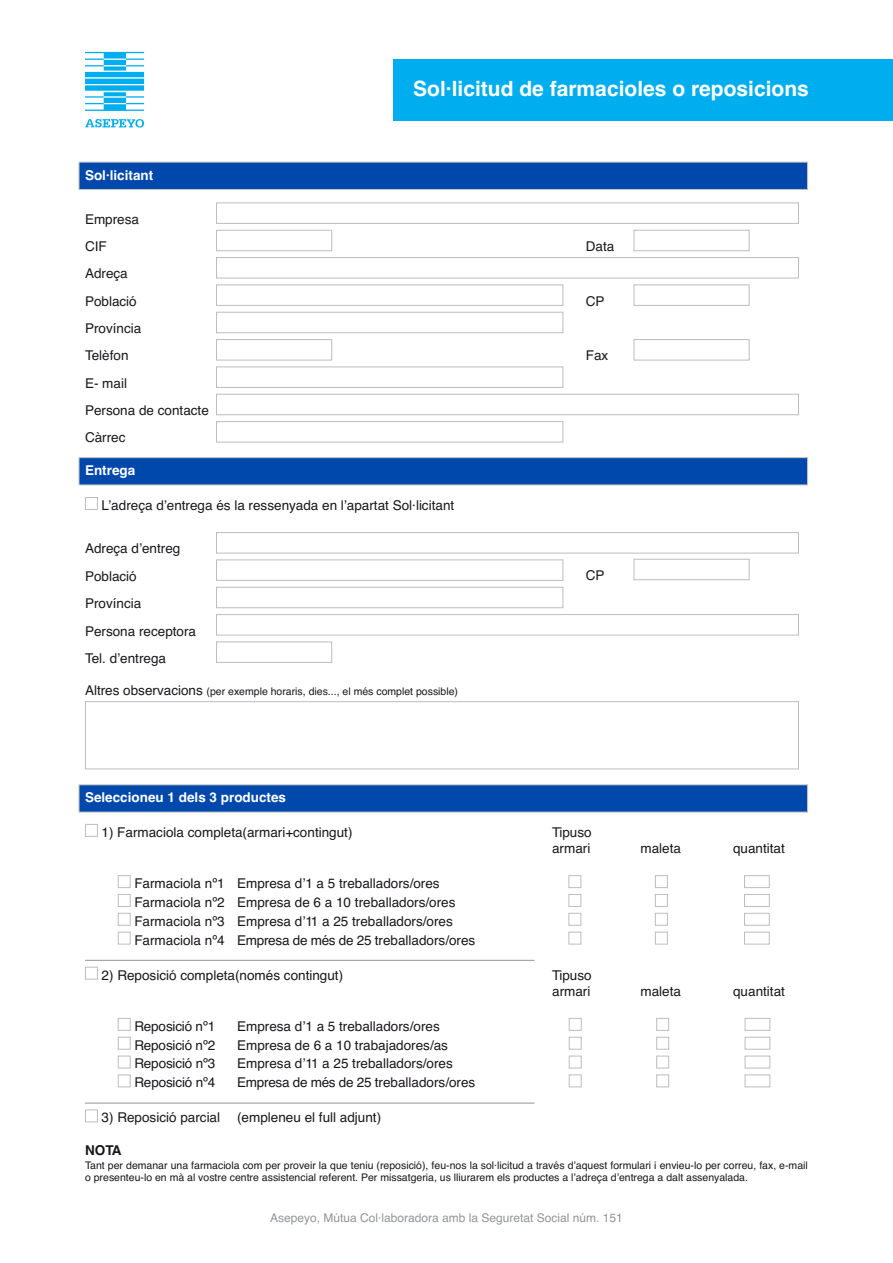
<style>
.page{position:relative;width:893px;height:1263px;background:#fff}
.page>*{position:absolute;margin:0;border:0;box-sizing:border-box;transform-origin:0 0}
.t1{font:700 21px "Helvetica";color:#fff}
.t2{font:13.5px/27.3px "Helvetica";color:#1a171c}
.t3{font:700 13.5px "Helvetica";color:#fff}
.t4{font:700 13.5px "Helvetica";color:#1a171c}
.t5{font:12px "Helvetica";color:#939598}
.t6{font:10.5px/12.6px "Helvetica";color:#1a171c}
.s1{font-size:13.5px}
</style>
<div class="page">
<div style="left:79px;top:458px;width:728px;height:26px;background:#0048ac"></div>
<div style="left:79px;top:457px;width:729px;height:28px;border:1px solid #bcbdc0"></div>
<div style="left:79px;top:785px;width:728px;height:27px;background:#0048ac"></div>
<div style="left:79px;top:784px;width:729px;height:28px;border:1px solid #bcbdc0"></div>
<div style="left:79px;top:163px;width:728px;height:26px;background:#0048ac"></div>
<div style="left:79px;top:162px;width:729px;height:28px;border:1px solid #bcbdc0"></div>
<div style="left:216px;top:202px;width:583px;height:22px;border:1px solid #bcbdc0"></div>
<div style="left:216px;top:230px;width:116px;height:21px;border:1px solid #bcbdc0"></div>
<div style="left:634px;top:230px;width:115px;height:21px;border:1px solid #bcbdc0"></div>
<div style="left:634px;top:284px;width:115px;height:22px;border:1px solid #bcbdc0"></div>
<div style="left:216px;top:339px;width:116px;height:21px;border:1px solid #bcbdc0"></div>
<div style="left:634px;top:339px;width:115px;height:21px;border:1px solid #bcbdc0"></div>
<div style="left:216px;top:257px;width:583px;height:21px;border:1px solid #bcbdc0"></div>
<div style="left:216px;top:284px;width:347px;height:22px;border:1px solid #bcbdc0"></div>
<div style="left:216px;top:312px;width:347px;height:21px;border:1px solid #bcbdc0"></div>
<div style="left:216px;top:366px;width:347px;height:22px;border:1px solid #bcbdc0"></div>
<div style="left:216px;top:394px;width:583px;height:21px;border:1px solid #bcbdc0"></div>
<div style="left:216px;top:421px;width:347px;height:21px;border:1px solid #bcbdc0"></div>
<div style="left:216px;top:532px;width:583px;height:21px;border:1px solid #bcbdc0"></div>
<div style="left:216px;top:559px;width:347px;height:22px;border:1px solid #bcbdc0"></div>
<div style="left:634px;top:559px;width:115px;height:21px;border:1px solid #bcbdc0"></div>
<div style="left:216px;top:587px;width:347px;height:21px;border:1px solid #bcbdc0"></div>
<div style="left:216px;top:614px;width:583px;height:21px;border:1px solid #bcbdc0"></div>
<div style="left:216px;top:641px;width:116px;height:22px;border:1px solid #bcbdc0"></div>
<div style="left:85px;top:701px;width:714px;height:68px;border:1px solid #bcbdc0"></div>
<div style="left:85px;top:497px;width:13px;height:13px;border:1px solid #bcbdc0"></div>
<div style="left:85px;top:824px;width:13px;height:13px;border:1px solid #bcbdc0"></div>
<div style="left:85px;top:967px;width:13px;height:12px;border:1px solid #bcbdc0"></div>
<div style="left:85px;top:1109px;width:13px;height:13px;border:1px solid #bcbdc0"></div>
<div style="left:118px;top:875px;width:13px;height:13px;border:1px solid #bcbdc0"></div>
<div style="left:118px;top:894px;width:13px;height:13px;border:1px solid #bcbdc0"></div>
<div style="left:118px;top:1018px;width:13px;height:13px;border:1px solid #bcbdc0"></div>
<div style="left:118px;top:1037px;width:13px;height:12px;border:1px solid #bcbdc0"></div>
<div style="left:118px;top:1056px;width:13px;height:12px;border:1px solid #bcbdc0"></div>
<div style="left:118px;top:1074px;width:13px;height:13px;border:1px solid #bcbdc0"></div>
<div style="left:118px;top:913px;width:13px;height:13px;border:1px solid #bcbdc0"></div>
<div style="left:118px;top:932px;width:13px;height:12px;border:1px solid #bcbdc0"></div>
<hr style="left:85px;top:960px;width:449px;height:1px;background:#939598">
<hr style="left:85px;top:1103px;width:449px;height:1px;background:#939598">
<div style="left:568px;top:875px;width:13px;height:13px;border:1px solid #bcbdc0"></div>
<div style="left:655px;top:875px;width:13px;height:13px;border:1px solid #bcbdc0"></div>
<div style="left:744px;top:875px;width:26px;height:13px;border:1px solid #bcbdc0"></div>
<div style="left:568px;top:894px;width:13px;height:13px;border:1px solid #bcbdc0"></div>
<div style="left:655px;top:894px;width:13px;height:13px;border:1px solid #bcbdc0"></div>
<div style="left:744px;top:894px;width:26px;height:13px;border:1px solid #bcbdc0"></div>
<div style="left:568px;top:913px;width:13px;height:13px;border:1px solid #bcbdc0"></div>
<div style="left:655px;top:913px;width:13px;height:13px;border:1px solid #bcbdc0"></div>
<div style="left:744px;top:913px;width:26px;height:13px;border:1px solid #bcbdc0"></div>
<div style="left:568px;top:932px;width:13px;height:12px;border:1px solid #bcbdc0"></div>
<div style="left:655px;top:932px;width:13px;height:12px;border:1px solid #bcbdc0"></div>
<div style="left:744px;top:932px;width:26px;height:12px;border:1px solid #bcbdc0"></div>
<div style="left:569px;top:1018px;width:13px;height:13px;border:1px solid #bcbdc0"></div>
<div style="left:656px;top:1018px;width:13px;height:13px;border:1px solid #bcbdc0"></div>
<div style="left:745px;top:1018px;width:25px;height:13px;border:1px solid #bcbdc0"></div>
<div style="left:569px;top:1037px;width:13px;height:12px;border:1px solid #bcbdc0"></div>
<div style="left:656px;top:1037px;width:13px;height:12px;border:1px solid #bcbdc0"></div>
<div style="left:745px;top:1037px;width:25px;height:12px;border:1px solid #bcbdc0"></div>
<div style="left:569px;top:1056px;width:13px;height:12px;border:1px solid #bcbdc0"></div>
<div style="left:656px;top:1056px;width:13px;height:12px;border:1px solid #bcbdc0"></div>
<div style="left:745px;top:1056px;width:25px;height:12px;border:1px solid #bcbdc0"></div>
<div style="left:569px;top:1074px;width:13px;height:13px;border:1px solid #bcbdc0"></div>
<div style="left:656px;top:1074px;width:13px;height:13px;border:1px solid #bcbdc0"></div>
<div style="left:745px;top:1074px;width:25px;height:13px;border:1px solid #bcbdc0"></div>
<svg style="left:85px;top:119px;width:59px;height:9px"></svg>
<svg style="left:85px;top:52px;width:59px;height:59px"></svg>
<div style="left:393px;top:59px;width:500px;height:62px;background:#00aeef"></div>
<p class="t3" style="left:85px;top:168px;width:70px">Sol·licitant</p>
<p class="t2" style="left:85px;top:205px;width:56px">Empresa<br>CIF</p>
<p class="t2" style="left:85px;top:260px;width:53px">Adreça<br>Població</p>
<p class="t2" style="left:85px;top:315px;width:58px">Província<br>Telèfon</p>
<h1 class="t1" style="left:413px;top:76px;width:397px">Sol·licitud de farmacioles o reposicions</h1>
<p class="t2" style="left:586px;top:233px;width:30px">Data</p>
<p class="t2" style="left:586px;top:287px;width:20px">CP</p>
<p class="t2" style="left:586px;top:342px;width:24px">Fax</p>
<p class="t2" style="left:85px;top:369px;width:125px">E- mail<br>Persona de contacte<br>Càrrec</p>
<p class="t3" style="left:85px;top:462px;width:52px">Entrega</p>
<p class="t2" style="left:102px;top:492px;width:354px">L’adreça d’entrega és la ressenyada en l’apartat Sol·licitant</p>
<p class="t2" style="left:85px;top:535px;width:97px">Adreça d’entreg<br>Població</p>
<p class="t2" style="left:85px;top:590px;width:113px">Província<br>Persona receptora<br>Tel. d’entrega</p>
<p class="t6" style="left:85px;top:685px;width:375px"><span class="s1">Altres observacions</span> (per exemple horaris, dies..., el més complet possible)</p>
<p class="t2" style="left:586px;top:562px;width:20px">CP</p>
<p class="t3" style="left:85px;top:789px;width:203px">Seleccioneu 1 dels 3 productes</p>
<p class="t2" style="left:102px;top:818px;width:252px">1) Farmaciola completa(armari+contingut)</p>
<p class="t2" style="left:552px;top:824px;width:41px;line-height:16.2px">Tipuso armari</p>
<p class="t2" style="left:134px;top:874px;width:342px;line-height:18.9px">Farmaciola nº1 Empresa d’1 a 5 treballadors/ores Farmaciola nº2 Empresa de 6 a 10 treballadors/ores Farmaciola nº3 Empresa d’11 a 25 treballadors/ores Farmaciola nº4 Empresa de més de 25 treballadors/ores</p>
<p class="t2" style="left:102px;top:961px;width:243px">2) Reposició completa(només contingut)</p>
<p class="t2" style="left:552px;top:967px;width:41px;line-height:16.2px">Tipuso armari</p>
<p class="t2" style="left:640px;top:835px;width:42px">maleta</p>
<p class="t2" style="left:733px;top:835px;width:53px">quantitat</p>
<p class="t2" style="left:640px;top:977px;width:42px">maleta</p>
<p class="t2" style="left:733px;top:977px;width:53px">quantitat</p>
<p class="t2" style="left:134px;top:1012px;width:82px">Reposició nº1</p>
<p class="t2" style="left:237px;top:1012px;width:204px">Empresa d’1 a 5 treballadors/ores</p>
<p class="t2" style="left:134px;top:1031px;width:82px">Reposició nº2</p>
<p class="t2" style="left:237px;top:1031px;width:212px">Empresa de 6 a 10 trabajadores/as</p>
<p class="t2" style="left:134px;top:1050px;width:82px">Reposició nº3</p>
<p class="t2" style="left:237px;top:1050px;width:217px">Empresa d’11 a 25 treballadors/ores</p>
<p class="t2" style="left:134px;top:1069px;width:82px">Reposició nº4</p>
<p class="t2" style="left:237px;top:1069px;width:240px">Empresa de més de 25 treballadors/ores</p>
<p class="t2" style="left:102px;top:1104px;width:120px">3) Reposició parcial</p>
<p class="t2" style="left:237px;top:1104px;width:146px">(empleneu el full adjunt)</p>
<p class="t4" style="left:85px;top:1142px;width:38px">NOTA</p>
<p class="t6" style="left:85px;top:1159px;width:724px">Tant per demanar una farmaciola com per proveir la que teniu (reposició), feu-nos la sol·licitud a través d’aquest formulari i envieu-lo per correu, fax, e-mail o presenteu-lo en mà al vostre centre assistencial referent. Per missatgeria, us lliurarem els productes a l’adreça d’entrega a dalt assenyalada.</p>
<p class="t5" style="left:270px;top:1211px;width:354px">Asepeyo, Mútua Col·laboradora amb la Seguretat Social núm. 151</p>
</div>
